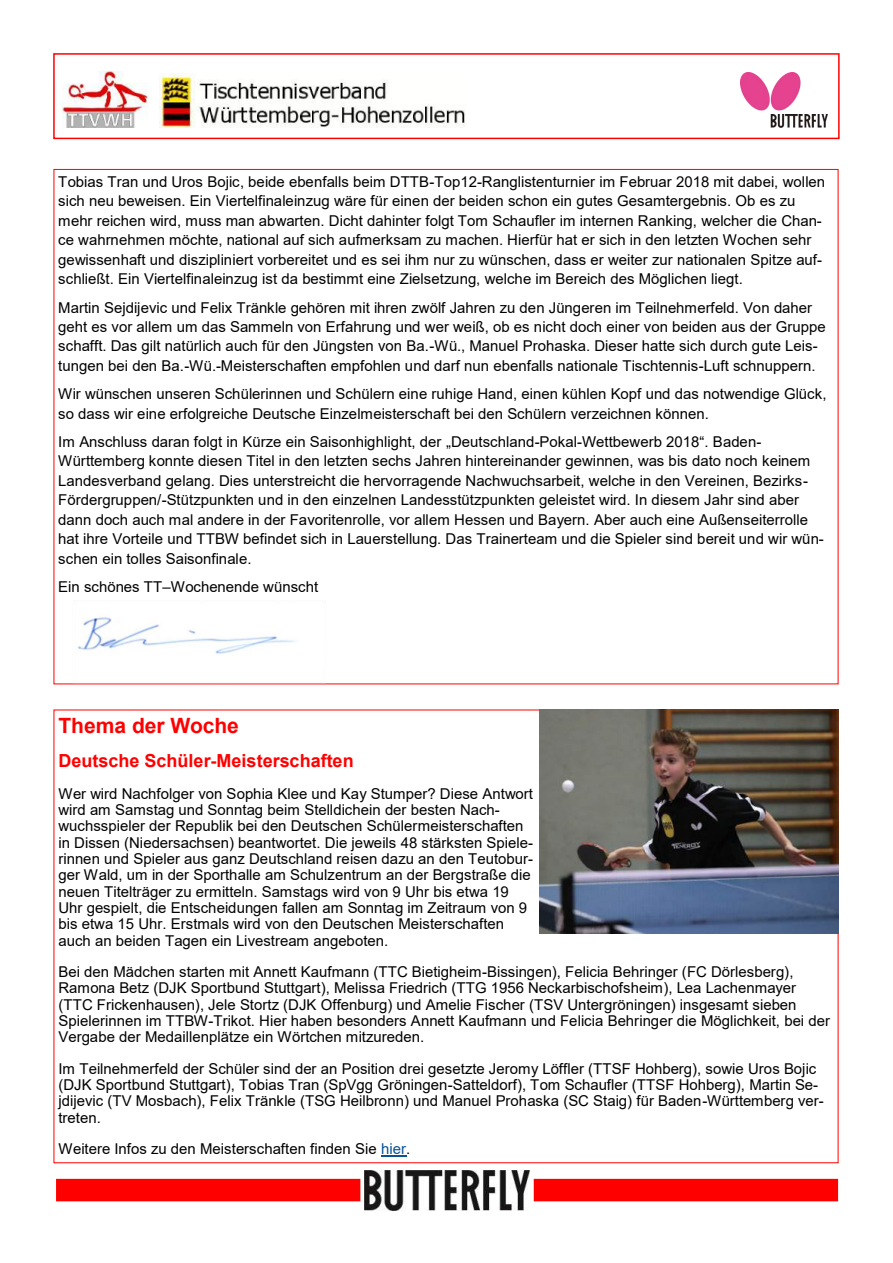
<style>
.page{position:relative;width:893px;height:1263px;background:#fff}
.page>*{position:absolute;margin:0;border:0;box-sizing:border-box;transform-origin:0 0}
.t1{font:700 21px "Arial";letter-spacing:-.005em;color:#f00}
.t2{font:700 18px "Arial";color:#f00}
.t3{font:15px/16.4px "Arial";color:#000}
.s1{color:#085296}
</style>
<div class="page">
<div style="left:53px;top:53px;width:787px;height:86px;border:2px solid #f00"></div>
<img style="left:63px;top:71px;width:85px;height:56px">
<img style="left:159px;top:73px;width:307px;height:54px">
<img style="left:741px;top:72px;width:86px;height:55px">
<img style="left:365px;top:1170px;width:164px;height:40px">
<div style="left:56px;top:1179px;width:304px;height:22px;background:#f00"></div>
<div style="left:534px;top:1179px;width:304px;height:22px;background:#f00"></div>
<svg style="left:381px;top:1155px;width:25px;height:1px"></svg>
<img style="left:73px;top:617px;width:253px;height:67px">
<img style="left:539px;top:710px;width:299px;height:224px">
<p class="t3" style="left:58px;top:172px;width:768px;line-height:19.5px">Tobias Tran und Uros Bojic, beide ebenfalls beim DTTB-Top12-Ranglistenturnier im Februar 2018 mit dabei, wollen sich neu beweisen. Ein Viertelfinaleinzug wäre für einen der beiden schon ein gutes Gesamtergebnis. Ob es zu mehr reichen wird, muss man abwarten. Dicht dahinter folgt Tom Schaufler im internen Ranking, welcher die Chan&shy;ce wahrnehmen möchte, national auf sich aufmerksam zu machen. Hierfür hat er sich in den letzten Wochen sehr gewissenhaft und diszipliniert vorbereitet und es sei ihm nur zu wünschen, dass er weiter zur nationalen Spitze auf&shy;schließt. Ein Viertelfinaleinzug ist da bestimmt eine Zielsetzung, welche im Bereich des Möglichen liegt.</p>
<p class="t3" style="left:58px;top:298px;width:769px;line-height:19.4px">Martin Sejdijevic und Felix Tränkle gehören mit ihren zwölf Jahren zu den Jüngeren im Teilnehmerfeld. Von daher geht es vor allem um das Sammeln von Erfahrung und wer weiß, ob es nicht doch einer von beiden aus der Gruppe schafft. Das gilt natürlich auch für den Jüngsten von Ba.-Wü., Manuel Prohaska. Dieser hatte sich durch gute Leis&shy;tungen bei den Ba.-Wü.-Meisterschaften empfohlen und darf nun ebenfalls nationale Tischtennis-Luft schnuppern.</p>
<p class="t3" style="left:58px;top:384px;width:770px;line-height:19.5px">Wir wünschen unseren Schülerinnen und Schülern eine ruhige Hand, einen kühlen Kopf und das notwendige Glück, so dass wir eine erfolgreiche Deutsche Einzelmeisterschaft bei den Schülern verzeichnen können.</p>
<p class="t3" style="left:58px;top:432px;width:767px;line-height:19.5px">Im Anschluss daran folgt in Kürze ein Saisonhighlight, der „Deutschland-Pokal-Wettbewerb 2018“. Baden-Württemberg konnte diesen Titel in den letzten sechs Jahren hintereinander gewinnen, was bis dato noch keinem Landesverband gelang. Dies unterstreicht die hervorragende Nachwuchsarbeit, welche in den Vereinen, Bezirks-Fördergruppen/-Stützpunkten und in den einzelnen Landesstützpunkten geleistet wird. In diesem Jahr sind aber dann doch auch mal andere in der Favoritenrolle, vor allem Hessen und Bayern. Aber auch eine Außenseiterrolle hat ihre Vorteile und TTBW befindet sich in Lauerstellung. Das Trainerteam und die Spieler sind bereit und wir wün&shy;schen ein tolles Saisonfinale.</p>
<p class="t3" style="left:58px;top:579px;width:261px">Ein schönes TT–Wochenende wünscht</p>
<h1 class="t1" style="left:58px;top:714px;width:182px">Thema der Woche</h1>
<p class="t2" style="left:58px;top:751px;width:297px">Deutsche Schüler-Meisterschaften</p>
<p class="t3" style="left:58px;top:785px;width:476px">Wer wird Nachfolger von Sophia Klee und Kay Stumper? Diese Antwort wird am Samstag und Sonntag beim Stelldichein der besten Nach&shy;wuchsspieler der Republik bei den Deutschen Schülermeisterschaften in Dissen (Niedersachsen) beantwortet. Die jeweils 48 stärksten Spiele&shy;rinnen und Spieler aus ganz Deutschland reisen dazu an den Teutobur&shy;ger Wald, um in der Sporthalle am Schulzentrum an der Bergstraße die neuen Titelträger zu ermitteln. Samstags wird von 9 Uhr bis etwa 19<br>Uhr gespielt, die Entscheidungen fallen am Sonntag im Zeitraum von 9 bis etwa 15 Uhr. Erstmals wird von den Deutschen Meisterschaften auch an beiden Tagen ein Livestream angeboten.</p>
<p class="t3" style="left:58px;top:964px;width:773px">Bei den Mädchen starten mit Annett Kaufmann (TTC Bietigheim-Bissingen), Felicia Behringer (FC Dörlesberg), Ramona Betz (DJK Sportbund Stuttgart), Melissa Friedrich (TTG 1956 Neckarbischofsheim), Lea Lachenmayer (TTC Frickenhausen), Jele Stortz (DJK Offenburg) und Amelie Fischer (TSV Untergröningen) insgesamt sieben Spielerinnen im TTBW-Trikot. Hier haben besonders Annett Kaufmann und Felicia Behringer die Möglichkeit, bei der Vergabe der Medaillenplätze ein Wörtchen mitzureden.</p>
<p class="t3" style="left:58px;top:1060px;width:767px">Im Teilnehmerfeld der Schüler sind der an Position drei gesetzte Jeromy Löffler (TTSF Hohberg), sowie Uros Bojic (DJK Sportbund Stuttgart), Tobias Tran (SpVgg Gröningen-Satteldorf), Tom Schaufler (TTSF Hohberg), Martin Se&shy;jdijevic (TV Mosbach), Felix Tränkle (TSG Heilbronn) und Manuel Prohaska (SC Staig) für Baden-Württemberg ver&shy;treten.</p>
<p class="t3" style="left:58px;top:1141px;width:353px">Weitere Infos zu den Meisterschaften finden Sie <span class="s1">hier</span>.</p>
</div>
